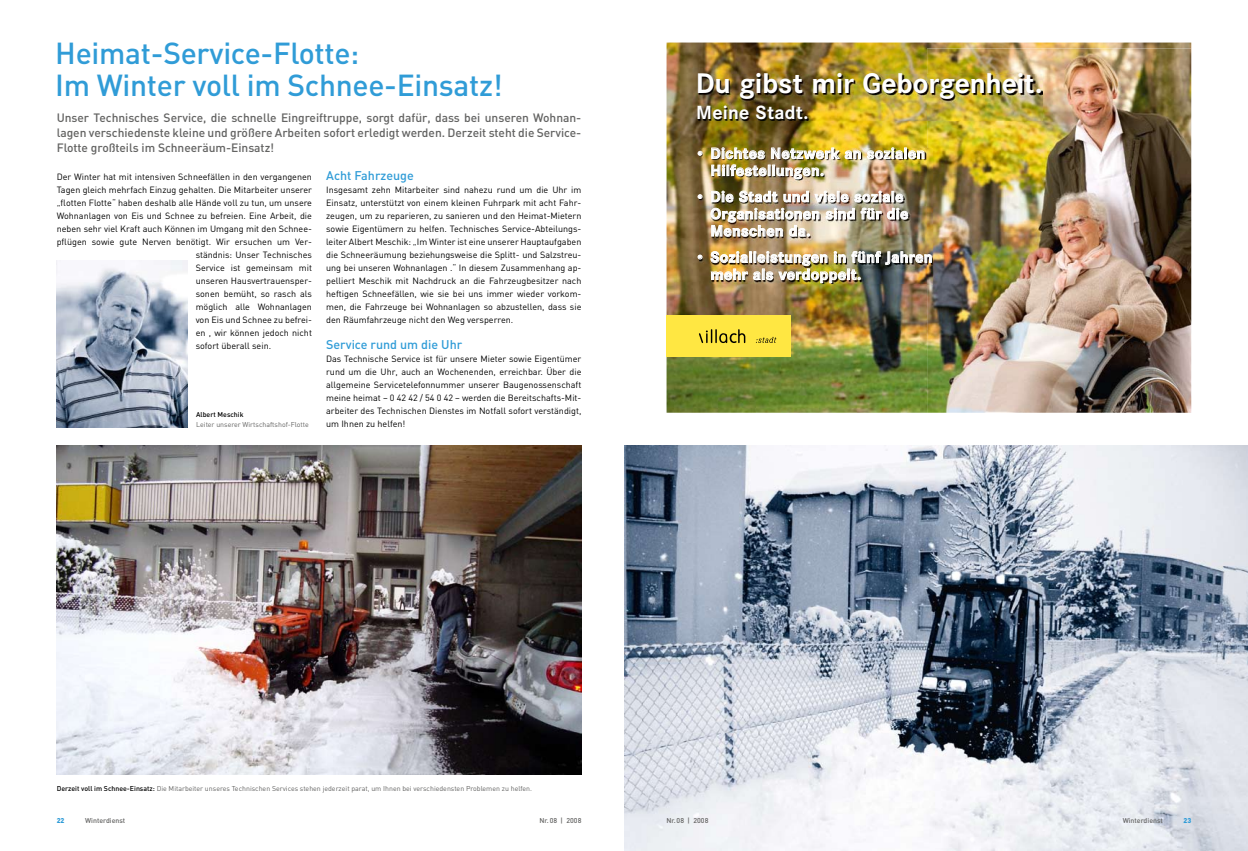
<style>
.page{position:relative;width:1248px;height:851px;background:#fff}
.page>*{position:absolute;margin:0;border:0;box-sizing:border-box;transform-origin:0 0}
.t1{font:500 30px/32px "DIN";letter-spacing:-.01em;color:#309cd7}
.t2{font:700 27.8px "Corporate SBQ";letter-spacing:-.01em;color:#fff}
.t3{font:700 18.7px "Corporate SBQ";letter-spacing:.01em;color:#fff}
.t4{font:700 15px/17.1px "Corporate SBQ";letter-spacing:.02em;color:#fff}
.t5{font:500 12.5px "DIN";color:#309cd7}
.t6{font:500 12px/15px "DIN";letter-spacing:-.005em;color:#636362;text-align:justify}
.t7{font:9px/13px "DIN";color:#000;text-align:justify}
.t8{font:7px "DIN";color:#636362}
.t9{font:500 7px "DIN";color:#636362}
.t10{font:500 7px "DIN";color:#000}
.t11{font:900 7px "DIN";color:#309cd7}
.s1{font-weight:500;color:#000}
</style>
<div class="page">
<img style="left:624px;top:445px;width:623px;height:405px">
<img style="left:57px;top:445px;width:524px;height:329px">
<img style="left:666px;top:43px;width:525px;height:369px">
<img style="left:927px;top:48px;width:264px;height:364px">
<div style="left:666px;top:315px;width:124px;height:42px;background:#ffe742"></div>
<svg style="left:756px;top:337px;width:20px;height:6px"></svg>
<svg style="left:699px;top:329px;width:46px;height:14px"></svg>
<img style="left:698px;top:74px;width:343px;height:46px">
<img style="left:699px;top:148px;width:233px;height:136px">
<svg style="left:697px;top:151px;width:5px;height:4px"></svg>
<svg style="left:697px;top:194px;width:5px;height:5px"></svg>
<img style="left:710px;top:147px;width:214px;height:90px">
<svg style="left:697px;top:255px;width:5px;height:4px"></svg>
<img style="left:710px;top:251px;width:221px;height:40px">
<img style="left:57px;top:261px;width:130px;height:166px">
<h1 class="t1" style="left:55px;top:36px;width:449px">Heimat-Service-Flotte:<br>Im Winter voll im Schnee-Einsatz!</h1>
<p class="t6" style="left:57px;top:110px;width:526px">Unser Technisches Service, die schnelle Eingreiftruppe, sorgt dafür, dass bei unseren Wohnan&shy;lagen verschiedenste kleine und größere Arbeiten sofort erledigt werden. Derzeit steht die Service-Flotte großteils im Schneeräum-Einsatz!</p>
<p class="t7" style="left:57px;top:170px;width:257px">Der Winter hat mit intensiven Schneefällen in den vergangenen</p>
<p class="t7" style="left:57px;top:183px;width:257px">Tagen gleich mehrfach Einzug gehalten. Die Mitarbeiter unserer</p>
<p class="t7" style="left:57px;top:196px;width:257px">„flotten Flotte“ haben deshalb alle Hände voll zu tun, um unsere</p>
<p class="t7" style="left:57px;top:209px;width:257px">Wohnanlagen von Eis und Schnee zu befreien. Eine Arbeit, die</p>
<p class="t7" style="left:57px;top:222px;width:257px">neben sehr viel Kraft auch Können im Umgang mit den Schnee-</p>
<p class="t7" style="left:57px;top:235px;width:257px">pflügen sowie gute Nerven benötigt. Wir ersuchen um Ver-</p>
<p class="t7" style="left:196px;top:248px;width:118px">ständnis: Unser Technisches</p>
<p class="t7" style="left:196px;top:261px;width:118px">Service ist gemeinsam mit</p>
<p class="t7" style="left:196px;top:274px;width:118px">unseren Hausvertrauensper-</p>
<p class="t7" style="left:196px;top:287px;width:118px">sonen bemüht, so rasch als</p>
<p class="t7" style="left:196px;top:300px;width:118px">möglich alle Wohnanlagen</p>
<p class="t7" style="left:196px;top:313px;width:118px">von Eis und Schnee zu befrei-</p>
<p class="t7" style="left:196px;top:326px;width:118px">en , wir können jedoch nicht</p>
<p class="t7" style="left:196px;top:339px;width:77px">sofort überall sein.</p>
<h3 class="t5" style="left:326px;top:167px;width:89px">Acht Fahrzeuge</h3>
<p class="t7" style="left:326px;top:183px;width:257px">Insgesamt zehn Mitarbeiter sind nahezu rund um die Uhr im Einsatz, unterstützt von einem kleinen Fuhrpark mit acht Fahr&shy;zeugen, um zu reparieren, zu sanieren und den Heimat-Mietern sowie Eigentümern zu helfen. Technisches Service-Abteilungs&shy;leiter Albert Meschik: „Im Winter ist eine unserer Hauptaufgaben die Schneeräumung beziehungsweise die Splitt- und Salzstreu&shy;ung bei unseren Wohnanlagen .“ In diesem Zusammenhang ap&shy;pelliert Meschik mit Nachdruck an die Fahrzeugbesitzer nach heftigen Schneefällen, wie sie bei uns immer wieder vorkom&shy;men, die Fahrzeuge bei Wohnanlagen so abzustellen, dass sie den Räumfahrzeuge nicht den Weg versperren.</p>
<h3 class="t5" style="left:326px;top:336px;width:137px">Service rund um die Uhr</h3>
<p class="t7" style="left:326px;top:352px;width:257px">Das Technische Service ist für unsere Mieter sowie Eigentümer rund um die Uhr, auch an Wochenenden, erreichbar. Über die allgemeine Servicetelefonnummer unserer Baugenossenschaft meine heimat – 0 42 42 / 54 0 42 – werden die Bereitschafts-Mit&shy;arbeiter des Technischen Dienstes im Notfall sofort verständigt, um Ihnen zu helfen!</p>
<p class="t10" style="left:196px;top:410px;width:49px">Albert Meschik</p>
<p class="t8" style="left:196px;top:420px;width:114px">Leiter unserer Wirtschaftshof-Flotte</p>
<h2 class="t2" style="left:695px;top:67px;width:348px">Du gibst mir Geborgenheit.</h2>
<h3 class="t3" style="left:696px;top:101px;width:114px">Meine Stadt.</h3>
<h3 class="t4" style="left:710px;top:145px;width:216px;text-indent:-13px">• Dichtes Netzwerk an sozialen<br>Hilfestellungen.</h3>
<h3 class="t4" style="left:710px;top:188px;width:199px;text-indent:-13px">• Die Stadt und viele soziale<br>Organisationen sind für die<br>Menschen da.</h3>
<h3 class="t4" style="left:710px;top:249px;width:223px;text-indent:-13px">• Sozialleistungen in fünf Jahren mehr als verdoppelt.</h3>
<p class="t8" style="left:57px;top:784px;width:477px"><span class="s1">Derzeit voll im Schnee-Einsatz:</span> Die Mitarbeiter unseres Technischen Services stehen jederzeit parat, um Ihnen bei verschiedensten Problemen zu helfen.</p>
<p class="t11" style="left:57px;top:815px;width:9px">22</p>
<p class="t9" style="left:85px;top:815px;width:42px">Winterdienst</p>
<p class="t9" style="left:539px;top:815px;width:43px">Nr. 08 | 2008</p>
<p class="t9" style="left:666px;top:815px;width:43px">Nr. 08 | 2008</p>
<p class="t9" style="left:1122px;top:815px;width:42px">Winterdienst</p>
<p class="t11" style="left:1183px;top:815px;width:9px">23</p>
</div>
